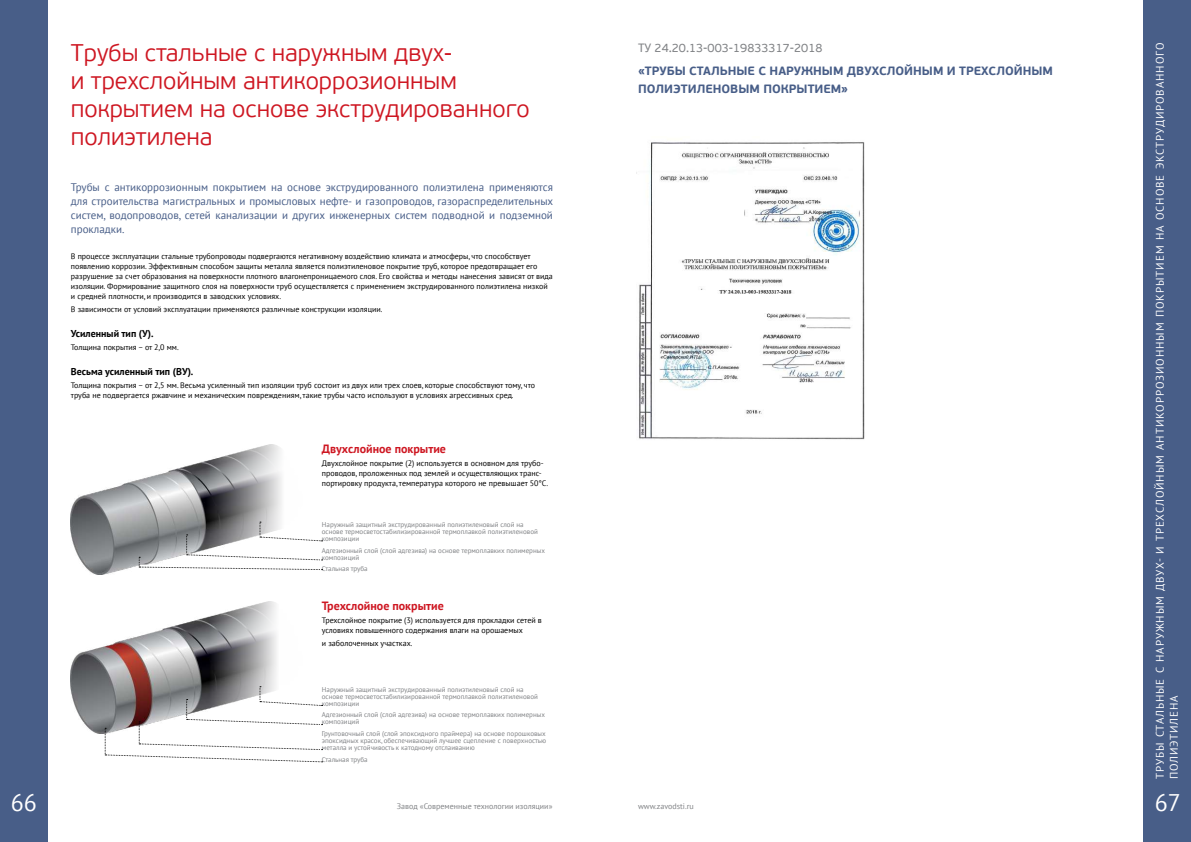
<style>
.page{position:relative;width:1191px;height:842px;background:#fff}
.page>*{position:absolute;margin:0;border:0;box-sizing:border-box;transform-origin:0 0}
.t1{font:300 24px/28px "PF Beau Sans Pro";color:#ce1722}
.t2{font:24px "PT Sans";color:#fff}
.t3{font:700 12px/18px "PF Beau Sans Pro";color:#485e88}
.t4{font:700 12px "PT Sans";color:#ce1722}
.t5{font:12px "PF Beau Sans Pro";color:#808285}
.t6{font:11px/14px "PT Sans";color:#485e88;text-align:justify}
.t7{font:11px/14px "PT Sans";letter-spacing:.08em;color:#fff}
.t8{font:700 10px "PT Sans";color:#000}
.t9{font:8px/10px "PT Sans";color:#000}
.t10{font:8px "PT Sans";color:#808285}
.t11{font:7px/7px "PT Sans";color:#808285}
</style>
<div class="page">
<img style="left:636px;top:142px;width:229px;height:298px">
<img style="left:71px;top:444px;width:211px;height:130px">
<img style="left:71px;top:601px;width:206px;height:133px">
<div style="left:0;top:0;width:48px;height:842px;background:#485e88"></div>
<div style="left:1143px;top:0;width:48px;height:842px;background:#485e88"></div>
<svg style="left:139px;top:522px;width:183px;height:48px"></svg>
<svg style="left:105px;top:686px;width:217px;height:76px"></svg>
<h1 class="t1" style="left:71px;top:39px;width:460px">Трубы стальные с наружным двух-<br>и трехслойным антикоррозионным покрытием на основе экструдированного полиэтилена</h1>
<p class="t6" style="left:71px;top:180px;width:484px">Трубы с антикоррозионным покрытием на основе экструдированного полиэтилена применяются для строительства магистральных и промысловых нефте- и газопроводов, газораспределительных систем, водопроводов, сетей канализации и других инженерных систем подводной и подземной прокладки.</p>
<p class="t9" style="left:71px;top:251px;width:483px">В процессе эксплуатации стальные трубопроводы подвергаются негативному воздействию климата и атмосферы, что способствует появлению коррозии. Эффективным способом защиты металла является полиэтиленовое покрытие труб, которое предотвращает его разрушение за счет образования на поверхности плотного влагонепроницаемого слоя. Его свойства и методы нанесения зависят от вида изоляции. Формирование защитного слоя на поверхности труб осуществляется с применением экструдированного полиэтилена низкой и средней плотности, и производится в заводских условиях.</p>
<p class="t9" style="left:71px;top:304px;width:313px">В зависимости от условий эксплуатации применяются различные конструкции изоляции.</p>
<p class="t8" style="left:71px;top:327px;width:84px">Усиленный тип (У).</p>
<p class="t9" style="left:71px;top:342px;width:109px">Толщина покрытия – от 2,0 мм.</p>
<p class="t8" style="left:71px;top:365px;width:124px">Весьма усиленный тип (ВУ).</p>
<p class="t9" style="left:71px;top:380px;width:466px">Толщина покрытия – от 2,5 мм. Весьма усиленный тип изоляции труб состоит из двух или трех слоев, которые способствуют тому, что труба не подвергается ржавчине и механическим повреждениям, такие трубы часто используют в условиях агрессивных сред.</p>
<h2 class="t4" style="left:322px;top:441px;width:126px">Двухслойное покрытие</h2>
<p class="t9" style="left:322px;top:458px;width:228px">Двухслойное покрытие (2) используется в основном для трубо&shy;проводов, проложенных под землей и осуществляющих транс&shy;портировку продукта, температура которого не превышает 50°C.</p>
<p class="t11" style="left:322px;top:521px;width:218px">Наружный защитный экструдированный полиэтиленовый слой на основе термосветостабилизированной термоплавкой полиэтиленовой композиции</p>
<p class="t11" style="left:322px;top:546px;width:225px">Адгезионный слой (слой адгезива) на основе термоплавких полимерных композиций</p>
<p class="t11" style="left:322px;top:565px;width:47px">Стальная труба</p>
<h2 class="t4" style="left:322px;top:598px;width:123px">Трехслойное покрытие</h2>
<p class="t9" style="left:322px;top:615px;width:221px">Трехслойное покрытие (3) используется для прокладки сетей в условиях повышенного содержания влаги на орошаемых</p>
<p class="t9" style="left:322px;top:638px;width:92px">и заболоченных участках.</p>
<p class="t11" style="left:322px;top:686px;width:218px">Наружный защитный экструдированный полиэтиленовый слой на основе термосветостабилизированной термоплавкой полиэтиленовой композиции</p>
<p class="t11" style="left:322px;top:711px;width:225px">Адгезионный слой (слой адгезива) на основе термоплавких полимерных композиций</p>
<p class="t11" style="left:322px;top:730px;width:226px;text-align:justify">Грунтовочный слой (слой эпоксидного праймера) на основе порошковых эпоксидных красок, обеспечивающий лучшее сцепление с поверхностью металла и устойчивость к катодному отслаиванию</p>
<p class="t11" style="left:322px;top:756px;width:47px">Стальная труба</p>
<h2 class="t5" style="left:638px;top:40px;width:186px">ТУ 24.20.13-003-19833317-2018</h2>
<h2 class="t3" style="left:638px;top:62px;width:416px">«ТРУБЫ СТАЛЬНЫЕ С НАРУЖНЫМ ДВУХСЛОЙНЫМ И ТРЕХСЛОЙНЫМ<br>ПОЛИЭТИЛЕНОВЫМ ПОКРЫТИЕМ»</h2>
<h3 class="t7" style="left:1152px;top:779px;width:738px;rotate:-90deg">ТРУБЫ СТАЛЬНЫЕ С НАРУЖНЫМ ДВУХ- И ТРЕХСЛОЙНЫМ АНТИКОРРОЗИОННЫМ ПОКРЫТИЕМ НА ОСНОВЕ ЭКСТРУДИРОВАННОГО<br>ПОЛИЭТИЛЕНА</h3>
<h1 class="t2" style="left:11px;top:787px;width:28px">66</h1>
<h1 class="t2" style="left:1154px;top:787px;width:28px">67</h1>
<p class="t10" style="left:397px;top:800px;width:157px">Завод «Современные технологии изоляции»</p>
<p class="t10" style="left:638px;top:800px;width:57px">www.zavodsti.ru</p>
</div>
